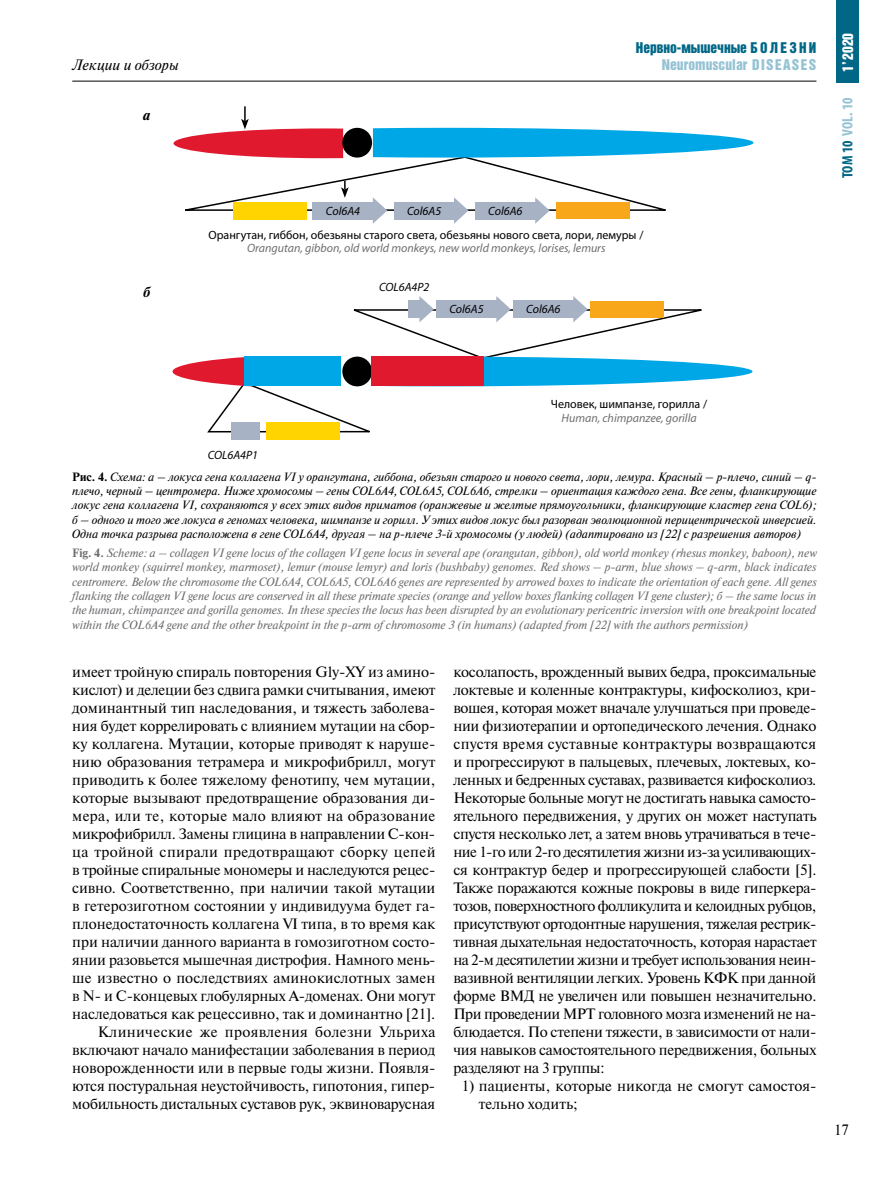
<style>
.page{position:relative;width:893px;height:1191px;background:#fff}
.page>*{position:absolute;margin:0;border:0;box-sizing:border-box;transform-origin:0 0}
.t1{font:15px/18px "Newton C";letter-spacing:-.005em;color:#000;text-align:right}
.t2{font:15px "Bastion Kontrast Alt C";color:#006786}
.t3{font:15px "Bastion Kontrast Alt C";letter-spacing:.005em;color:#96c3d4}
.t4{font:italic 15px "Newton C";color:#000}
.t5{font:700 condensed 15px "Myriad Pro";color:#96c3d4}
.t6{font:15px "Bastion Kontrast Alt C";color:#fff}
.t7{font:italic 700 15px "Newton C";color:#000}
.t8{font:italic 12px/14.4px "Newton C";color:#6d6e71;text-align:justify}
.t9{font:italic 12px/14.4px "Newton C";color:#000;text-align:justify}
.t10{font:12px "Myriad Pro";color:#000}
.t11{font:italic 12px "Myriad Pro";color:#6d6e71}
.t12{font:italic 12px "Myriad Pro";color:#000}
.s1{color:#006786}
.s2{font-weight:700;font-style:normal}
</style>
<div class="page">
<hr style="left:72px;top:81px;width:744px;height:1px;background:#000">
<div style="left:837px;top:0;width:22px;height:83px;background:#006786"></div>
<div style="left:266px;top:423px;width:74px;height:17px;background:#ffd400"></div>
<svg style="left:173px;top:106px;width:580px;height:118px"></svg>
<div style="left:231px;top:423px;width:29px;height:17px;background:#a7b2c5"></div>
<svg style="left:173px;top:296px;width:579px;height:137px"></svg>
<p class="t4" style="left:72px;top:57px;width:108px">Лекции и обзоры</p>
<p class="t7" style="left:143px;top:107px;width:9px">а</p>
<p class="t7" style="left:143px;top:284px;width:9px">б</p>
<p class="t12" style="left:326px;top:203px;width:36px">Col6A4</p>
<p class="t12" style="left:407px;top:203px;width:36px">Col6A5</p>
<p class="t12" style="left:488px;top:203px;width:36px">Col6A6</p>
<p class="t2" style="left:636px;top:40px;width:182px">Нервно-мышечные Б О Л Е З Н И</p>
<p class="t3" style="left:662px;top:57px;width:156px">Neuromuscular DISEASES</p>
<p class="t10" style="left:208px;top:227px;width:437px">Орангутан, гиббон, обезьяны старого света, обезьяны нового света, лори, лемуры /</p>
<p class="t11" style="left:247px;top:241px;width:360px">Orangutan, gibbon, old world monkeys, new world monkeys, lorises, lemurs</p>
<p class="t12" style="left:379px;top:279px;width:52px">COL6A4P2</p>
<p class="t12" style="left:449px;top:302px;width:36px">Col6A5</p>
<p class="t12" style="left:526px;top:302px;width:36px">Col6A6</p>
<p class="t6" style="left:840px;top:72px;width:40px;rotate:-90deg">1’2020</p>
<p class="t5" style="left:838px;top:178px;width:82px;rotate:-90deg"><span class="s1">ТОМ 10</span> VOL. 10</p>
<p class="t12" style="left:208px;top:447px;width:52px">COL6A4P1</p>
<p class="t10" style="left:551px;top:397px;width:158px">Человек, шимпанзе, горилла /</p>
<p class="t11" style="left:562px;top:410px;width:137px">Human, chimpanzee, gorilla</p>
<p class="t9" style="left:72px;top:469px;width:746px"><span class="s2">Рис. 4.</span> Схема: а – локуса гена коллагена VI у орангутана, гиббона, обезьян старого и нового света, лори, лемура. Красный – р-плечо, синий – q&shy;плечо, черный – центромера. Ниже хромосомы – гены COL6A4, COL6A5, COL6A6, стрелки – ориентация каждого гена. Все гены, фланкирующие локус гена коллагена VI, сохраняются у всех этих видов приматов (оранжевые и желтые прямоугольники, фланкирующие кластер гена COL6); б – одного и того же локуса в геномах человека, шимпанзе и горилл. У этих видов локус был разорван эволюционной перицентрической инверсией.<br>Одна точка разрыва расположена в гене COL6A4, другая – на р-плече 3‑й хромосомы (у людей) (адаптировано из [22] с разрешения авторов)</p>
<p class="t8" style="left:72px;top:545px;width:746px"><span class="s2">Fig. 4.</span> Scheme: а – collagen VI gene locus of the collagen VI gene locus in several ape (orangutan, gibbon), old world monkey (rhesus monkey, baboon), new world monkey (squirrel monkey, marmoset), lemur (mouse lemyr) and loris (bushbaby) genomes. Red shows – p-arm, blue shows – q-arm, black indicates centromere. Below the chromosome the COL6A4, COL6A5, COL6A6 genes are represented by arrowed boxes to indicate the orientation of each gene. All genes flanking the collagen VI gene locus are conserved in all these primate species (orange and yellow boxes flanking collagen VI gene cluster); б – the same locus in the human, chimpanzee and gorilla genomes. In these species the locus has been disrupted by an evolutionary pericentric inversion with one breakpoint located within the COL6A4 gene and the other breakpoint in the p-arm of chromosome 3 (in humans) (adapted from [22] with the authors permission)</p>
<p class="t1" style="left:72px;top:663px;width:365px">имеет тройную спираль повторения Gly-XY из амино&shy;кислот) и делеции без сдвига рамки считывания, имеют доминантный тип наследования, и тяжесть заболева&shy;ния будет коррелировать с влиянием мутации на сбор&shy;ку коллагена. Мутации, которые приводят к наруше&shy;нию образования тетрамера и микрофибрилл, могут приводить к более тяжелому фенотипу, чем мутации, которые вызывают предотвращение образования ди&shy;мера, или те, которые мало влияют на образование микрофибрилл. Замены глицина в направлении С-кон&shy;ца тройной спирали предотвращают сборку цепей в тройные спиральные мономеры и наследуются рецес&shy;сивно. Соответственно, при наличии такой мутации в гетерозиготном состоянии у индивидуума будет га&shy;плонедостаточность коллагена VI типа, в то время как при наличии данного варианта в гомозиготном состо&shy;янии разовьется мышечная дистрофия. Намного мень&shy;ше известно о последствиях аминокислотных замен в N- и C-концевых глобулярных A-доменах. Они могут наследоваться как рецессивно, так и доминантно [21].<br>Клинические же проявления болезни Ульриха включают начало манифестации заболевания в период новорожденности или в первые годы жизни. Появля&shy;ются постуральная неустойчивость, гипотония, гипер&shy;мобильность дистальных суставов рук, эквиноварусная</p>
<p class="t1" style="left:453px;top:663px;width:365px;text-align:justify">косолапость, врожденный вывих бедра, проксимальные локтевые и коленные контрактуры, кифосколиоз, кри&shy;вошея, которая может вначале улучшаться при проведе&shy;нии физиотерапии и ортопедического лечения. Однако спустя время суставные контрактуры возвращаются и прогрессируют в пальцевых, плечевых, локтевых, ко&shy;ленных и бедренных суставах, развивается кифосколиоз.<br>Некоторые больные могут не достигать навыка самосто&shy;ятельного передвижения, у других он может наступать спустя несколько лет, а затем вновь утрачиваться в тече&shy;ние 1‑го или 2‑го десятилетия жизни из‑за усиливающих&shy;ся контрактур бедер и прогрессирующей слабости [5].<br>Также поражаются кожные покровы в виде гиперкера&shy;тозов, поверхностного фолликулита и келоидных рубцов, присутствуют ортодонтные нарушения, тяжелая рестрик&shy;тивная дыхательная недостаточность, которая нарастает на 2‑м десятилетии жизни и требует использования неин&shy;вазивной вентиляции легких. Уровень КФК при данной форме ВМД не увеличен или повышен незначительно.<br>При проведении МРТ головного мозга изменений не на&shy;блюдается. По степени тяжести, в зависимости от нали&shy;чия навыков самостоятельного передвижения, больных разделяют на 3 группы:</p>
<p class="t1" style="left:479px;top:1077px;width:339px;text-align:left;text-indent:-17px">1) пациенты, которые никогда не смогут самостоя&shy;тельно ходить;</p>
<p class="t1" style="left:834px;top:1120px;width:16px">17</p>
</div>
